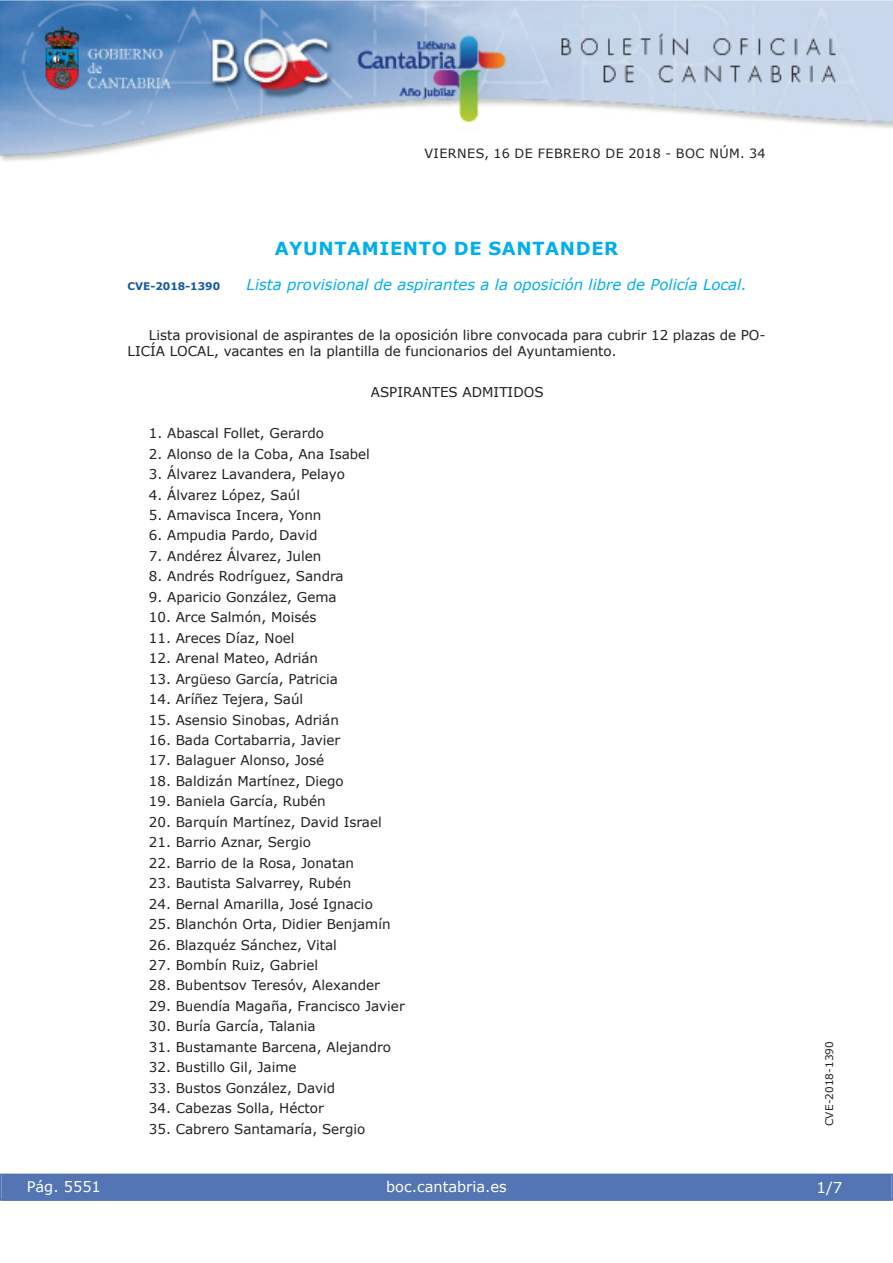
<style>
.page{position:relative;width:893px;height:1263px;background:#fff}
.page>*{position:absolute;margin:0;border:0;box-sizing:border-box;transform-origin:0 0}
.t1{font:700 18px "Verdana";letter-spacing:.035em;color:#00aeef}
.t2{font:italic 15px "Verdana";color:#00aeef}
.t3{font:15px "Verdana";color:#fff}
.t4{font:14.55px "Verdana";color:#fff}
.t5{font:13.5px/16.2px "Verdana";color:#231f20}
.t6{font:12.75px "Verdana";letter-spacing:.035em;color:#231f20}
.t7{font:10.5px "Verdana";color:#231f20}
.t8{font:700 10.5px "Verdana";color:#165aa2}
</style>
<div class="page">
<img style="left:0;top:0;width:893px;height:161px">
<div style="left:1px;top:1174px;width:890px;height:27px;background:#5375b3"></div>
<div style="left:0;top:1174px;width:893px;height:27px;border:1px solid #5375b3"></div>
<p class="t6" style="left:424px;top:145px;width:343px">VIERNES, 16 DE FEBRERO DE 2018 - BOC NÚM. 34</p>
<h1 class="t1" style="left:275px;top:237px;width:345px">AYUNTAMIENTO DE SANTANDER</h1>
<p class="t8" style="left:128px;top:279px;width:94px">CVE-2018-1390</p>
<p class="t2" style="left:247px;top:275px;width:502px">Lista provisional de aspirantes a la oposición libre de Policía Local.</p>
<p class="t5" style="left:128px;top:327px;width:639px;text-indent:21px">Lista provisional de aspirantes de la oposición libre convocada para cubrir 12 plazas de PO-<br>LICÍA LOCAL, vacantes en la plantilla de funcionarios del Ayuntamiento.</p>
<p class="t5" style="left:371px;top:384px;width:174px">ASPIRANTES ADMITIDOS</p>
<p class="t5" style="left:149px;top:425px;width:177px">1. Abascal Follet, Gerardo</p>
<p class="t5" style="left:149px;top:445px;width:223px">2. Alonso de la Coba, Ana Isabel</p>
<p class="t5" style="left:149px;top:466px;width:197px">3. Álvarez Lavandera, Pelayo</p>
<p class="t5" style="left:149px;top:486px;width:153px">4. Álvarez López, Saúl</p>
<p class="t5" style="left:149px;top:507px;width:174px">5. Amavisca Incera, Yonn</p>
<p class="t5" style="left:149px;top:527px;width:170px">6. Ampudia Pardo, David</p>
<p class="t5" style="left:149px;top:547px;width:174px">7. Andérez Álvarez, Julen</p>
<p class="t5" style="left:149px;top:568px;width:196px">8. Andrés Rodríguez, Sandra</p>
<p class="t5" style="left:149px;top:588px;width:189px">9. Aparicio González, Gema</p>
<p class="t5" style="left:149px;top:609px;width:169px">10. Arce Salmón, Moisés</p>
<p class="t5" style="left:149px;top:629px;width:147px">11. Areces Díaz, Noel</p>
<p class="t5" style="left:149px;top:650px;width:171px">12. Arenal Mateo, Adrián</p>
<p class="t5" style="left:149px;top:670px;width:191px">13. Argüeso García, Patricia</p>
<p class="t5" style="left:149px;top:691px;width:156px">14. Aríñez Tejera, Saúl</p>
<p class="t5" style="left:149px;top:711px;width:192px">15. Asensio Sinobas, Adrián</p>
<p class="t5" style="left:149px;top:732px;width:193px">16. Bada Cortabarria, Javier</p>
<p class="t5" style="left:149px;top:752px;width:177px">17. Balaguer Alonso, José</p>
<p class="t5" style="left:149px;top:772px;width:196px">18. Baldizán Martínez, Diego</p>
<p class="t5" style="left:149px;top:793px;width:178px">19. Baniela García, Rubén</p>
<p class="t5" style="left:149px;top:813px;width:234px">20. Barquín Martínez, David Israel</p>
<p class="t5" style="left:149px;top:834px;width:164px">21. Barrio Aznar, Sergio</p>
<p class="t5" style="left:149px;top:854px;width:207px">22. Barrio de la Rosa, Jonatan</p>
<p class="t5" style="left:149px;top:875px;width:204px">23. Bautista Salvarrey, Rubén</p>
<p class="t5" style="left:149px;top:895px;width:225px">24. Bernal Amarilla, José Ignacio</p>
<p class="t5" style="left:149px;top:916px;width:243px">25. Blanchón Orta, Didier Benjamín</p>
<p class="t5" style="left:149px;top:936px;width:190px">26. Blazquéz Sánchez, Vital</p>
<p class="t5" style="left:149px;top:956px;width:171px">27. Bombín Ruiz, Gabriel</p>
<p class="t5" style="left:149px;top:977px;width:233px">28. Bubentsov Teresóv, Alexander</p>
<p class="t5" style="left:149px;top:997px;width:257px">29. Buendía Magaña, Francisco Javier</p>
<p class="t5" style="left:149px;top:1018px;width:168px">30. Buría García, Talania</p>
<p class="t5" style="left:149px;top:1038px;width:244px">31. Bustamante Barcena, Alejandro</p>
<p class="t5" style="left:149px;top:1059px;width:149px">32. Bustillo Gil, Jaime</p>
<p class="t5" style="left:149px;top:1079px;width:188px">33. Bustos González, David</p>
<p class="t5" style="left:149px;top:1100px;width:176px">34. Cabezas Solla, Héctor</p>
<p class="t5" style="left:149px;top:1120px;width:218px">35. Cabrero Santamaría, Sergio</p>
<p class="t4" style="left:27px;top:1177px;width:76px">Pág. 5551</p>
<p class="t4" style="left:386px;top:1178px;width:122px">boc.cantabria.es</p>
<p class="t7" style="left:823px;top:1126px;width:87px;rotate:-90deg">CVE-2018-1390</p>
<p class="t3" style="left:816px;top:1178px;width:27px">1/7</p>
</div>
